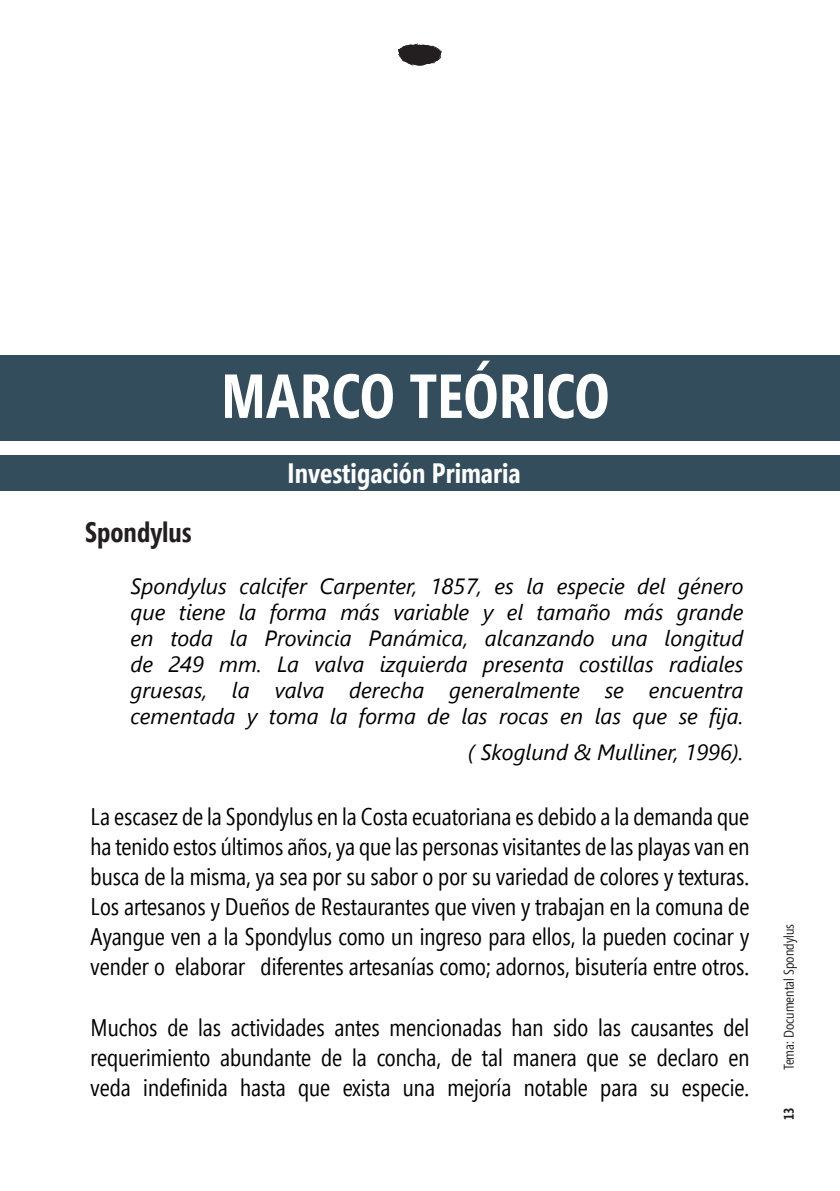
<style>
.page{position:relative;width:840px;height:1191px;background:#fff}
.page>*{position:absolute;margin:0;border:0;box-sizing:border-box;transform-origin:0 0}
.t1{font:700 62px "Segoe Condensed";color:#fff}
.t2{font:700 28px "Segoe Condensed";color:#fff}
.t3{font:700 28px "Segoe Condensed";color:#231f20}
.t4{font:24px/30px "Segoe Condensed";color:#000;text-align:justify}
.t5{font:italic 22px/26px "Segoe UI";color:#000;text-align:justify}
.t6{font:14px "Segoe Condensed";color:#231f20}
.t7{font:700 14px "Segoe Condensed";color:#231f20}
</style>
<div class="page">
<svg style="left:398px;top:44px;width:44px;height:21px"></svg>
<div style="left:0;top:356px;width:839px;height:85px;background:#334d5c"></div>
<div style="left:0;top:455px;width:839px;height:36px;background:#334d5c"></div>
<p class="t1" style="left:221px;top:358px;width:390px">MARCO TEÓRICO</p>
<p class="t3" style="left:85px;top:514px;width:108px">Spondylus</p>
<p class="t2" style="left:287px;top:455px;width:234px">Investigación Primaria</p>
<p class="t5" style="left:130px;top:572px;width:614px">Spondylus calcifer Carpenter, 1857, es la especie del género que tiene la forma más variable y el tamaño más grande en toda la Provincia Panámica, alcanzando una longitud de 249 mm. La valva izquierda presenta costillas radiales gruesas, la valva derecha generalmente se encuentra cementada y toma la forma de las rocas en las que se fija.</p>
<p class="t5" style="left:467px;top:738px;width:277px">( Skoglund &amp; Mulliner, 1996).</p>
<p class="t4" style="left:91px;top:802px;width:660px">La escasez de la Spondylus en la Costa ecuatoriana es debido a la demanda que ha tenido estos últimos años, ya que las personas visitantes de las playas van en busca de la misma, ya sea por su sabor o por su variedad de colores y texturas.</p>
<p class="t4" style="left:91px;top:892px;width:660px">Los artesanos y Dueños de Restaurantes que viven y trabajan en la comuna de Ayangue ven a la Spondylus como un ingreso para ellos, la pueden cocinar y vender o elaborar diferentes artesanías como; adornos, bisutería entre otros.</p>
<p class="t4" style="left:91px;top:1012px;width:660px">Muchos de las actividades antes mencionadas han sido las causantes del requerimiento abundante de la concha, de tal manera que se declaro en veda indefinida hasta que exista una mejoría notable para su especie.</p>
<p class="t6" style="left:779px;top:1070px;width:148px;rotate:-90deg">Tema: Documental Spondylus</p>
<p class="t7" style="left:779px;top:1120px;width:14px;rotate:-90deg">13</p>
</div>
